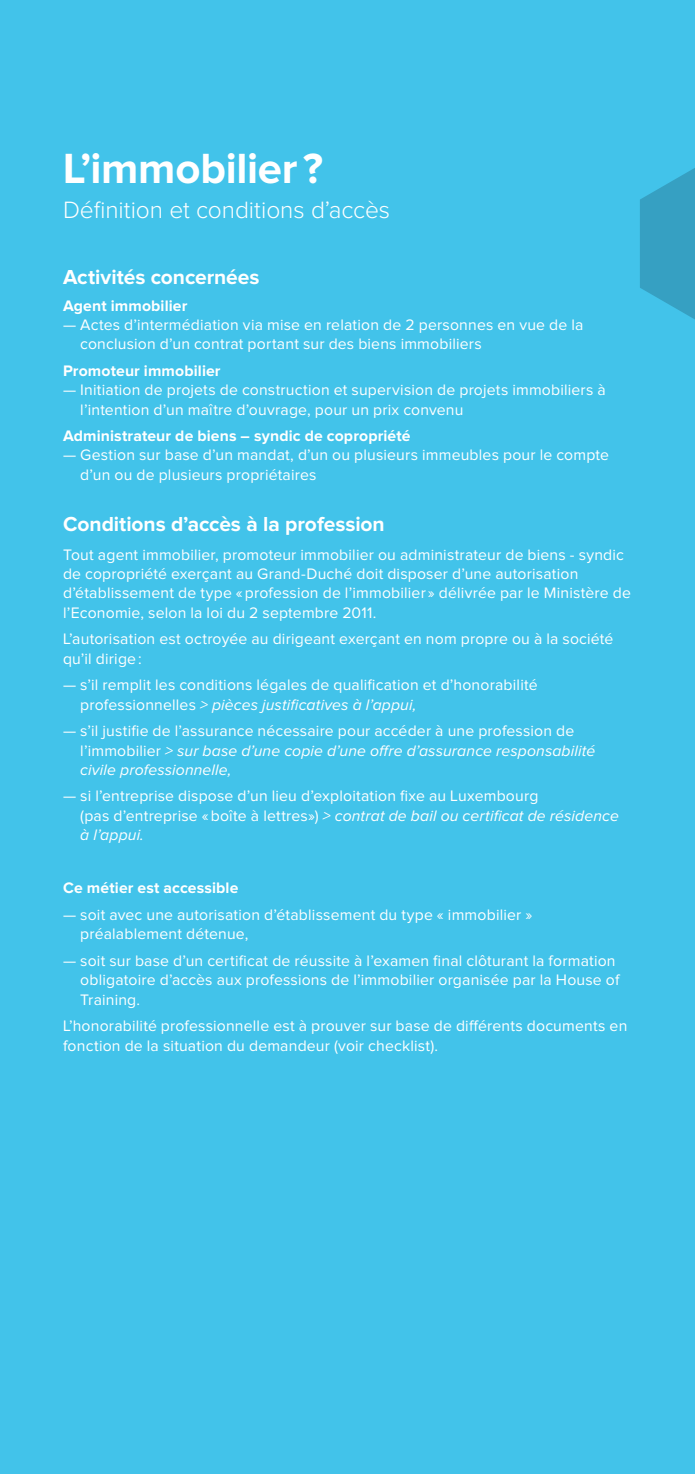
<style>
.page{position:relative;width:695px;height:1474px;background:#fff}
.page>*{position:absolute;margin:0;border:0;box-sizing:border-box;transform-origin:0 0}
.t1{font:700 43.75px "Proxima Nova";letter-spacing:-.005em;color:#fff}
.t2{font:300 24.5px "Proxima Nova";letter-spacing:-.005em;color:#fff}
.t3{font:700 21px "Proxima Nova";letter-spacing:-.005em;color:#fff}
.t4{font:15.75px/19.2px "Proxima Nova";letter-spacing:.01em;color:#fff}
.t5{font:700 15.75px "Proxima Nova";letter-spacing:.01em;color:#fff}
.s1{font-style:italic}
</style>
<div class="page">
<div style="left:0;top:0;width:694px;height:1473px;background:#42c3ea"></div>
<svg style="left:640px;top:168px;width:54px;height:151px"></svg>
<h1 class="t1" style="left:63px;top:149px;width:261px">L’immobilier ?</h1>
<h2 class="t2" style="left:63px;top:198px;width:328px">Définition et conditions d’accès</h2>
<h3 class="t3" style="left:63px;top:267px;width:198px">Activités concernées</h3>
<p class="t5" style="left:63px;top:298px;width:126px">Agent immobilier</p>
<p class="t4" style="left:80px;top:316px;width:504px;text-indent:-17px">— Actes d’intermédiation via mise en relation de 2 personnes en vue de la conclusion d’un contrat portant sur des biens immobiliers</p>
<p class="t5" style="left:63px;top:363px;width:159px">Promoteur immobilier</p>
<p class="t4" style="left:80px;top:381px;width:527px;text-indent:-17px">— Initiation de projets de construction et supervision de projets immobiliers à l’intention d’un maître d’ouvrage, pour un prix convenu</p>
<p class="t5" style="left:63px;top:429px;width:349px">Administrateur de biens – syndic de copropriété</p>
<p class="t4" style="left:80px;top:446px;width:530px;text-indent:-17px">— Gestion sur base d’un mandat, d’un ou plusieurs immeubles pour le compte d’un ou de plusieurs propriétaires</p>
<h3 class="t3" style="left:63px;top:514px;width:323px">Conditions d’accès à la profession</h3>
<p class="t4" style="left:63px;top:545px;width:569px">Tout agent immobilier, promoteur immobilier ou administrateur de biens - syndic de copropriété exerçant au Grand-Duché doit disposer d’une autorisation d’établissement de type «profession de l’immobilier » délivrée par le Ministère de l’Economie, selon la loi du 2 septembre 2011.</p>
<p class="t4" style="left:63px;top:630px;width:551px">L’autorisation est octroyée au dirigeant exerçant en nom propre ou à la société qu’il dirige:</p>
<p class="t4" style="left:80px;top:676px;width:459px;text-indent:-17px">— s’il remplit les conditions légales de qualification et d’honorabilité professionnelles <span class="s1">&gt; pièces justificatives à l’appui,</span></p>
<p class="t4" style="left:80px;top:722px;width:516px;text-indent:-17px">— s’il justifie de l’assurance nécessaire pour accéder à une profession de l’immobilier <span class="s1">&gt; sur base d’une copie d’une offre d’assurance responsabilité civile professionnelle,</span></p>
<p class="t4" style="left:80px;top:787px;width:540px;text-indent:-17px">— si l’entreprise dispose d’un lieu d’exploitation fixe au Luxembourg<br>(pas d’entreprise «boîte à lettres») <span class="s1">&gt; contrat de bail ou certificat de résidence à l’appui.</span></p>
<p class="t5" style="left:63px;top:881px;width:177px">Ce métier est accessible</p>
<p class="t4" style="left:80px;top:905px;width:453px;text-indent:-17px">— soit avec une autorisation d’établissement du type « immobilier » préalablement détenue,</p>
<p class="t4" style="left:80px;top:951px;width:540px;text-indent:-17px">— soit sur base d’un certificat de réussite à l’examen final clôturant la formation obligatoire d’accès aux professions de l’immobilier organisée par la House of<br>Training.</p>
<p class="t4" style="left:63px;top:1017px;width:565px">L’honorabilité professionnelle est à prouver sur base de différents documents en fonction de la situation du demandeur (voir checklist).</p>
</div>
